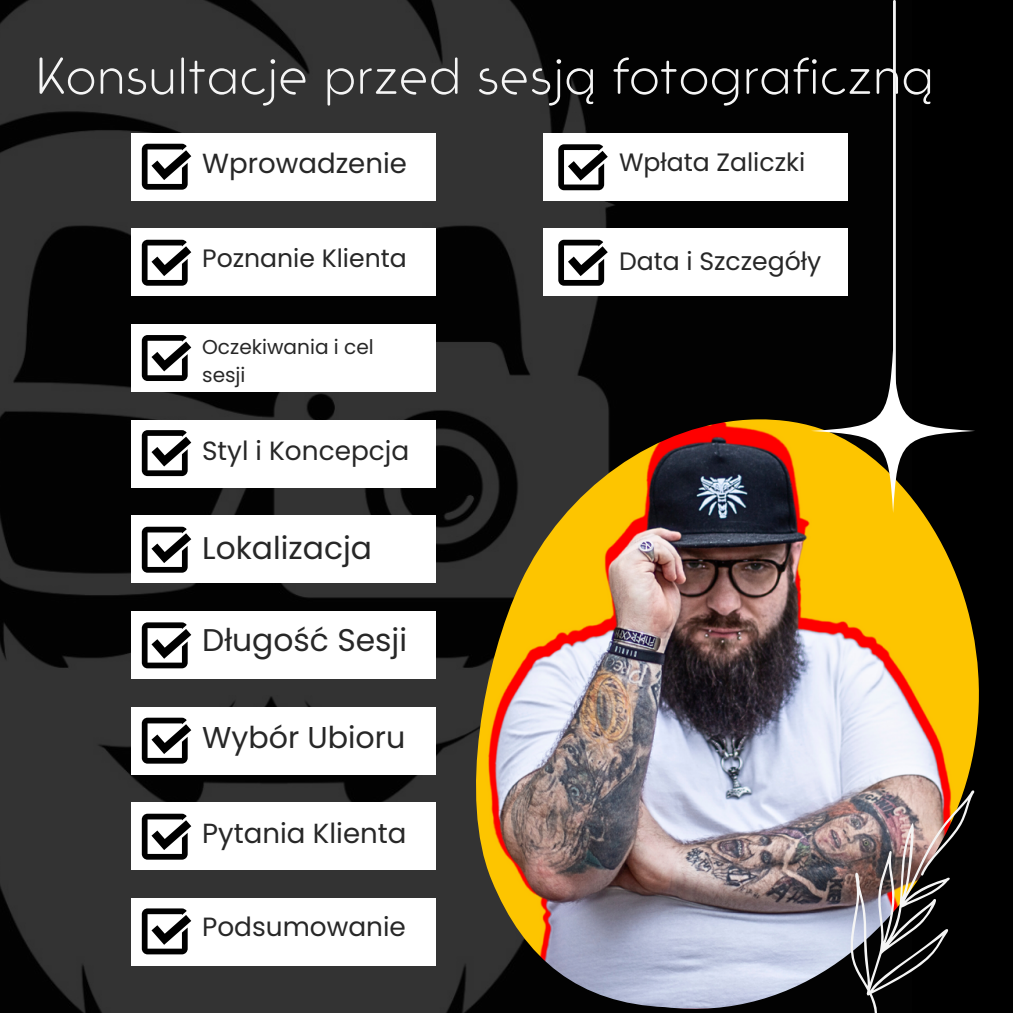
<style>
.page{position:relative;width:1013px;height:1013px;background:#fff}
.page>*{position:absolute;margin:0;border:0;box-sizing:border-box;transform-origin:0 0}
.t1{font:53.5px "Trakya Rounded Alt 300 Light";color:#f5f5f5}
.t2{font:31.38px "Poppins";color:#272727}
.t3{font:30.12px "Poppins";color:#272727}
.t4{font:27.62px "Poppins";color:#272727}
.t5{font:26.38px "Poppins";color:#272727}
.t6{font:25.12px "Poppins";color:#272727}
.t7{font:20.12px/28.1px "Poppins";color:#272727}
</style>
<div class="page">
<div style="left:0;top:0;width:1012px;height:1012px;background:#000"></div>
<img style="left:0;top:0;width:896px;height:1012px">
<div style="left:131px;top:133px;width:305px;height:67px;background:#fff"></div>
<div style="left:131px;top:420px;width:305px;height:67px;background:#fff"></div>
<div style="left:131px;top:324px;width:305px;height:67px;background:#fff"></div>
<div style="left:131px;top:228px;width:305px;height:68px;background:#fff"></div>
<div style="left:131px;top:515px;width:305px;height:68px;background:#fff"></div>
<div style="left:131px;top:611px;width:305px;height:67px;background:#fff"></div>
<hr style="left:893px;top:1px;width:2px;height:629px;background:#f5f5f5">
<img style="left:458px;top:419px;width:521px;height:589px">
<svg style="left:142px;top:144px;width:49px;height:46px"></svg>
<svg style="left:142px;top:240px;width:49px;height:46px"></svg>
<svg style="left:142px;top:335px;width:49px;height:46px"></svg>
<svg style="left:142px;top:430px;width:49px;height:46px"></svg>
<svg style="left:142px;top:526px;width:49px;height:46px"></svg>
<svg style="left:811px;top:349px;width:164px;height:164px"></svg>
<img style="left:847px;top:789px;width:128px;height:223px">
<div style="left:131px;top:706px;width:305px;height:68px;background:#fff"></div>
<div style="left:131px;top:802px;width:305px;height:68px;background:#fff"></div>
<div style="left:131px;top:898px;width:305px;height:67px;background:#fff"></div>
<div style="left:543px;top:133px;width:304px;height:68px;background:#fff"></div>
<svg style="left:142px;top:622px;width:49px;height:46px"></svg>
<svg style="left:142px;top:717px;width:49px;height:46px"></svg>
<svg style="left:142px;top:813px;width:49px;height:46px"></svg>
<svg style="left:142px;top:908px;width:49px;height:46px"></svg>
<svg style="left:558px;top:144px;width:49px;height:46px"></svg>
<div style="left:543px;top:228px;width:304px;height:68px;background:#fff"></div>
<svg style="left:558px;top:240px;width:49px;height:46px"></svg>
<p class="t1" style="left:35px;top:34px;width:900px">Konsultacje przed sesją fotograficzną</p>
<p class="t4" style="left:202px;top:144px;width:206px">Wprowadzenie</p>
<p class="t6" style="left:202px;top:240px;width:206px">Poznanie Klienta</p>
<p class="t7" style="left:202px;top:332px;width:173px">Oczekiwania i cel sesji</p>
<p class="t5" style="left:202px;top:432px;width:208px">Styl i Koncepcja</p>
<p class="t2" style="left:202px;top:526px;width:171px">Lokalizacja</p>
<p class="t2" style="left:202px;top:618px;width:206px">Długość Sesji</p>
<p class="t3" style="left:202px;top:716px;width:205px">Wybór Ubioru</p>
<p class="t4" style="left:202px;top:813px;width:206px">Pytania Klienta</p>
<p class="t5" style="left:202px;top:908px;width:205px">Podsumowanie</p>
<p class="t6" style="left:619px;top:145px;width:188px">Wpłata Zaliczki</p>
<p class="t6" style="left:619px;top:244px;width:204px">Data i Szczegóły</p>
</div>
